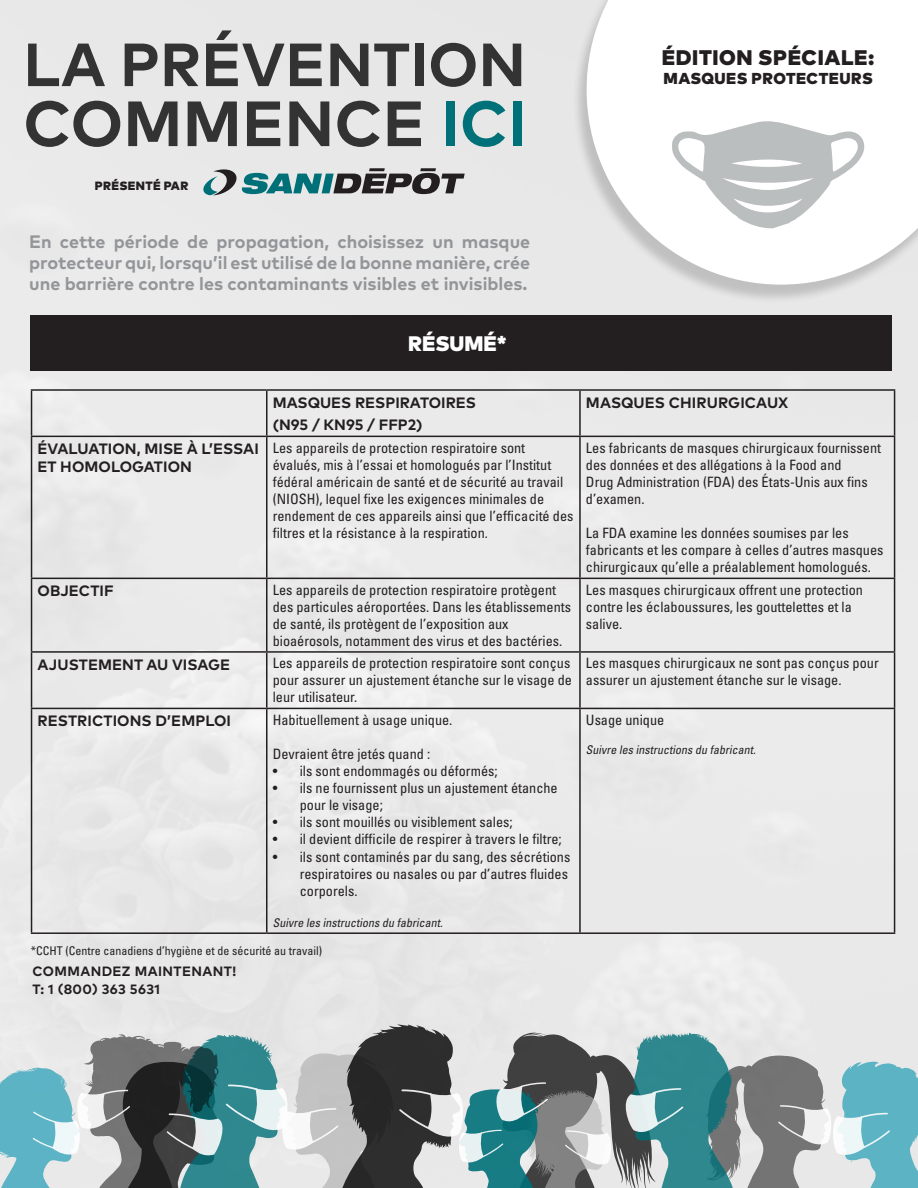
<style>
.page{position:relative;width:918px;height:1188px;background:#fff}
.page>*{position:absolute;margin:0;border:0;box-sizing:border-box;transform-origin:0 0}
.t1{font:700 63.75px "Mark Pro";color:#333}
.t2{font:700 60.75px "Mark Pro";color:#333}
.t3{font:900 21.15px "Mark Pro";letter-spacing:.03em;color:#231f20}
.t4{font:900 21px "Mark Pro";color:#fff}
.t5{font:700 18px/21px "Mark Pro";color:#939598;text-align:justify}
.t6{font:900 15.9px "Mark Pro";letter-spacing:.025em;color:#231f20}
.t7{font:700 15px/18px "Mark Pro";letter-spacing:.005em;color:#231f20}
.t8{font:condensed 14.25px/17.1px "Univers";color:#231f20}
.t9{font:700 13.5px "Mark Pro";letter-spacing:.03em;color:#231f20}
.t10{font:italic condensed 12px "Univers";color:#231f20}
.t11{font:condensed 12px "Univers";color:#231f20}
.t12{font:900 12px "Mark Pro";letter-spacing:.03em;color:#231f20}
.s1{color:#007178}
</style>
<div class="page">
<div style="left:0;top:0;width:918px;height:1025px;background:#e9e9e9"></div>
<svg style="left:0;top:1025px;width:918px;height:163px;background:#89a0a3"></svg>
<div style="left:572px;top:0;width:346px;height:305px;background:#231f20;opacity:.2"></div>
<svg style="left:587px;top:0;width:331px;height:285px"></svg>
<svg style="left:672px;top:120px;width:195px;height:109px"></svg>
<div style="left:31px;top:316px;width:861px;height:55px;background:#231f20"></div>
<svg style="left:201px;top:168px;width:264px;height:27px;background:#84989a"></svg>
<hr style="left:31px;top:389px;width:236px;height:2px;background:#231f20">
<hr style="left:31px;top:391px;width:1px;height:45px;background:#231f20">
<hr style="left:267px;top:389px;width:313px;height:2px;background:#231f20">
<hr style="left:266px;top:391px;width:2px;height:45px;background:#231f20">
<hr style="left:580px;top:389px;width:315px;height:2px;background:#231f20">
<hr style="left:579px;top:391px;width:2px;height:45px;background:#231f20">
<hr style="left:894px;top:391px;width:1px;height:45px;background:#231f20">
<hr style="left:31px;top:436px;width:236px;height:1px;background:#231f20">
<hr style="left:31px;top:437px;width:1px;height:141px;background:#231f20">
<hr style="left:267px;top:436px;width:313px;height:1px;background:#231f20">
<hr style="left:266px;top:437px;width:2px;height:141px;background:#231f20">
<hr style="left:580px;top:436px;width:315px;height:1px;background:#231f20">
<hr style="left:579px;top:437px;width:2px;height:141px;background:#231f20">
<hr style="left:894px;top:437px;width:1px;height:141px;background:#231f20">
<hr style="left:31px;top:578px;width:236px;height:1px;background:#231f20">
<hr style="left:31px;top:579px;width:1px;height:72px;background:#231f20">
<hr style="left:267px;top:578px;width:313px;height:1px;background:#231f20">
<hr style="left:266px;top:579px;width:2px;height:72px;background:#231f20">
<hr style="left:580px;top:578px;width:315px;height:1px;background:#231f20">
<hr style="left:579px;top:579px;width:2px;height:72px;background:#231f20">
<hr style="left:894px;top:579px;width:1px;height:72px;background:#231f20">
<hr style="left:31px;top:651px;width:236px;height:2px;background:#231f20">
<hr style="left:31px;top:653px;width:1px;height:55px;background:#231f20">
<hr style="left:267px;top:651px;width:313px;height:2px;background:#231f20">
<hr style="left:266px;top:653px;width:2px;height:55px;background:#231f20">
<hr style="left:580px;top:651px;width:315px;height:2px;background:#231f20">
<hr style="left:579px;top:653px;width:2px;height:55px;background:#231f20">
<hr style="left:894px;top:653px;width:1px;height:55px;background:#231f20">
<hr style="left:31px;top:708px;width:236px;height:1px;background:#231f20">
<hr style="left:31px;top:709px;width:1px;height:223px;background:#231f20">
<hr style="left:267px;top:708px;width:313px;height:1px;background:#231f20">
<hr style="left:266px;top:709px;width:2px;height:223px;background:#231f20">
<hr style="left:580px;top:708px;width:315px;height:1px;background:#231f20">
<hr style="left:579px;top:709px;width:2px;height:223px;background:#231f20">
<hr style="left:894px;top:709px;width:1px;height:223px;background:#231f20">
<hr style="left:31px;top:932px;width:236px;height:2px;background:#231f20">
<hr style="left:267px;top:932px;width:313px;height:2px;background:#231f20">
<hr style="left:580px;top:932px;width:315px;height:2px;background:#231f20">
<p class="t2" style="left:23px;top:18px;width:504px">LA PRÉVENTION</p>
<p class="t1" style="left:23px;top:75px;width:505px">COMMENCE <span class="s1">ICI</span></p>
<p class="t12" style="left:95px;top:176px;width:95px">PRÉSENTÉ PAR</p>
<p class="t5" style="left:29px;top:230px;width:503px">En cette période de propagation, choisissez un masque protecteur qui, lorsqu’il est utilisé de la bonne manière, crée une barrière contre les contaminants visibles et invisibles.</p>
<p class="t4" style="left:408px;top:327px;width:100px">RÉSUMÉ*</p>
<p class="t7" style="left:273px;top:392px;width:205px">MASQUES RESPIRATOIRES</p>
<p class="t7" style="left:273px;top:415px;width:151px">(N95 / KN95 / FFP2)</p>
<p class="t3" style="left:662px;top:41px;width:214px">ÉDITION SPÉCIALE:</p>
<p class="t6" style="left:664px;top:66px;width:211px">MASQUES PROTECTEURS</p>
<p class="t7" style="left:586px;top:392px;width:204px">MASQUES CHIRURGICAUX</p>
<p class="t7" style="left:38px;top:439px;width:223px">ÉVALUATION, MISE À L’ESSAI<br>ET HOMOLOGATION</p>
<p class="t8" style="left:273px;top:439px;width:302px">Les appareils de protection respiratoire sont évalués, mis à l’essai et homologués par l’Institut fédéral américain de santé et de sécurité au travail (NIOSH), lequel fixe les exigences minimales de rendement de ces appareils ainsi que l’efficacité des filtres et la résistance à la respiration.</p>
<p class="t8" style="left:586px;top:439px;width:297px">Les fabricants de masques chirurgicaux fournissent des données et des allégations à la Food and<br>Drug Administration (FDA) des États-Unis aux fins d’examen.</p>
<p class="t8" style="left:586px;top:524px;width:299px">La FDA examine les données soumises par les fabricants et les compare à celles d’autres masques chirurgicaux qu’elle a préalablement homologués.</p>
<p class="t7" style="left:38px;top:581px;width:78px">OBJECTIF</p>
<p class="t8" style="left:273px;top:581px;width:300px">Les appareils de protection respiratoire protègent des particules aéroportées. Dans les établissements de santé, ils protègent de l’exposition aux bioaérosols, notamment des virus et des bactéries.</p>
<p class="t8" style="left:586px;top:581px;width:279px">Les masques chirurgicaux offrent une protection contre les éclaboussures, les gouttelettes et la salive.</p>
<p class="t7" style="left:38px;top:654px;width:194px">AJUSTEMENT AU VISAGE</p>
<p class="t8" style="left:273px;top:654px;width:301px;text-align:justify">Les appareils de protection respiratoire sont conçus pour assurer un ajustement étanche sur le visage de leur utilisateur.</p>
<p class="t8" style="left:586px;top:654px;width:294px">Les masques chirurgicaux ne sont pas conçus pour assurer un ajustement étanche sur le visage.</p>
<p class="t7" style="left:38px;top:711px;width:195px">RESTRICTIONS D’EMPLOI</p>
<p class="t8" style="left:273px;top:711px;width:181px">Habituellement à usage unique.</p>
<p class="t8" style="left:273px;top:745px;width:159px">Devraient être jetés quand :</p>
<p class="t8" style="left:273px;top:762px;width:226px">• ils sont endommagés ou déformés;</p>
<p class="t8" style="left:300px;top:779px;width:260px;text-indent:-27px">• ils ne fournissent plus un ajustement étanche pour le visage;</p>
<p class="t8" style="left:273px;top:813px;width:241px">• ils sont mouillés ou visiblement sales;</p>
<p class="t8" style="left:273px;top:831px;width:290px">• il devient difficile de respirer à travers le filtre;</p>
<p class="t8" style="left:300px;top:848px;width:272px;text-indent:-27px">• ils sont contaminés par du sang, des sécrétions respiratoires ou nasales ou par d’autres fluides corporels.</p>
<p class="t10" style="left:273px;top:915px;width:174px">Suivre les instructions du fabricant.</p>
<p class="t8" style="left:586px;top:711px;width:80px">Usage unique</p>
<p class="t10" style="left:586px;top:742px;width:174px">Suivre les instructions du fabricant.</p>
<p class="t11" style="left:31px;top:943px;width:293px">*CCHT (Centre canadiens d’hygiène et de sécurité au travail)</p>
<p class="t9" style="left:32px;top:961px;width:205px">COMMANDEZ MAINTENANT!</p>
<p class="t9" style="left:32px;top:979px;width:129px">T: 1 (800) 363 5631</p>
</div>
